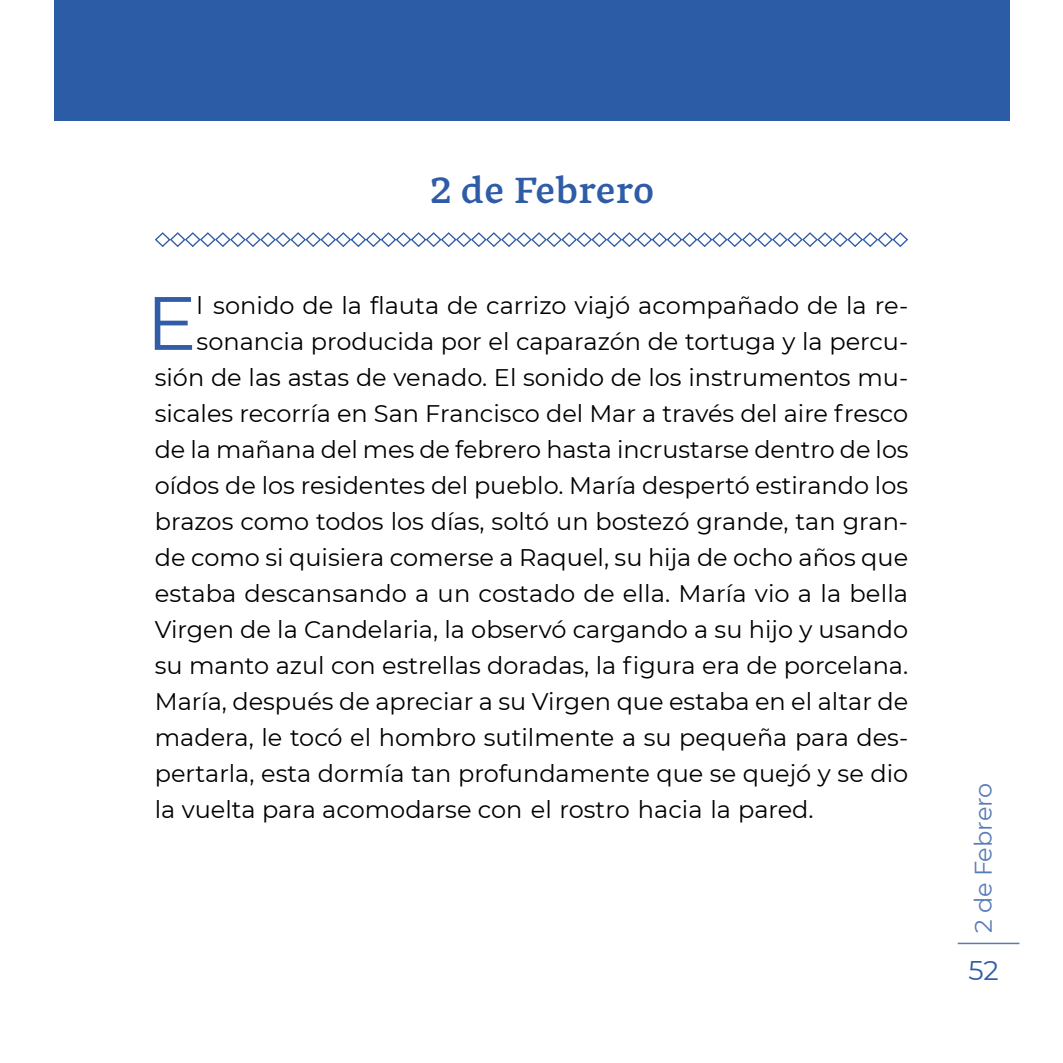
<style>
.page{position:relative;width:1063px;height:1063px;background:#fff}
.page>*{position:absolute;margin:0;border:0;box-sizing:border-box;transform-origin:0 0}
.t1{font:75.45px "Montserrat";color:#315ca7}
.t2{font:700 36px "GMX";letter-spacing:-.01em;color:#2e5ca7}
.t3{font:27px "Montserrat";color:#315ca7}
.t4{font:24px "Montserrat";color:#000}
.t5{font:24px "Montserrat";color:#315ca7}
</style>
<div class="page">
<hr style="left:958px;top:943px;width:61px;height:1px;background:#577ab8">
<div style="left:54px;top:0;width:955px;height:121px;background:#2d5ca7"></div>
<svg style="left:154px;top:232px;width:754px;height:15px"></svg>
<h2 class="t2" style="left:430px;top:170px;width:226px">2 de Febrero</h2>
<h1 class="t1" style="left:146px;top:271px;width:52px">E</h1>
<p class="t4" style="left:197px;top:289px;width:713px">l sonido de la flauta de carrizo viajó acompañado de la re-</p>
<p class="t4" style="left:197px;top:325px;width:713px">sonancia producida por el caparazón de tortuga y la percu-</p>
<p class="t4" style="left:155px;top:361px;width:755px">sión de las astas de venado. El sonido de los instrumentos mu-</p>
<p class="t4" style="left:155px;top:397px;width:755px">sicales recorría en San Francisco del Mar a través del aire fresco</p>
<p class="t4" style="left:155px;top:433px;width:755px">de la mañana del mes de febrero hasta incrustarse dentro de los</p>
<p class="t4" style="left:155px;top:469px;width:755px">oídos de los residentes del pueblo. María despertó estirando los</p>
<p class="t4" style="left:155px;top:505px;width:755px">brazos como todos los días, soltó un bostezó grande, tan gran-</p>
<p class="t4" style="left:155px;top:541px;width:755px">de como si quisiera comerse a Raquel, su hija de ocho años que</p>
<p class="t4" style="left:155px;top:577px;width:755px">estaba descansando a un costado de ella. María vio a la bella</p>
<p class="t4" style="left:155px;top:613px;width:755px">Virgen de la Candelaria, la observó cargando a su hijo y usando</p>
<p class="t4" style="left:155px;top:649px;width:755px">su manto azul con estrellas doradas, la figura era de porcelana.</p>
<p class="t4" style="left:155px;top:685px;width:755px">María, después de apreciar a su Virgen que estaba en el altar de</p>
<p class="t4" style="left:155px;top:721px;width:755px">madera, le tocó el hombro sutilmente a su pequeña para des-</p>
<p class="t4" style="left:155px;top:757px;width:755px">pertarla, esta dormía tan profundamente que se quejó y se dio</p>
<p class="t4" style="left:155px;top:793px;width:660px">la vuelta para acomodarse con el rostro hacia la pared.</p>
<p class="t5" style="left:967px;top:933px;width:152px;rotate:-90deg">2 de Febrero</p>
<p class="t3" style="left:968px;top:952px;width:32px">52</p>
</div>
